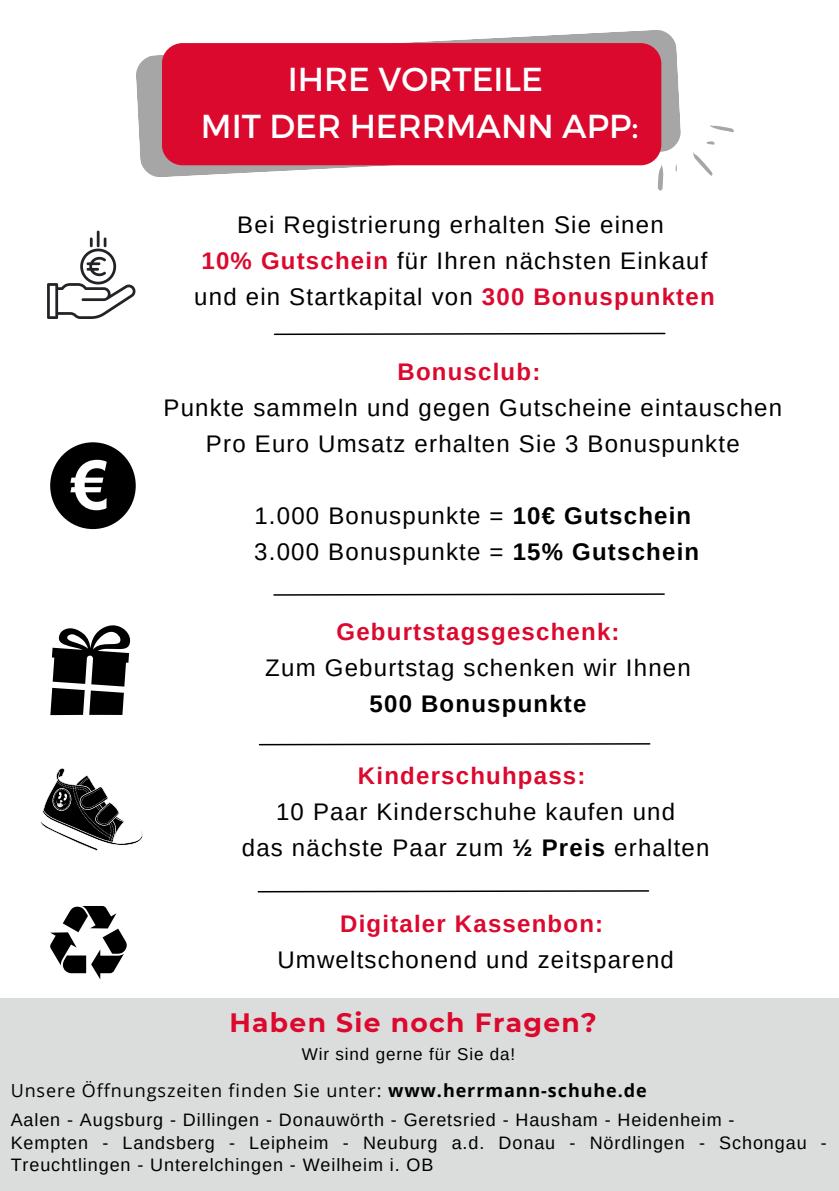
<style>
.page{position:relative;width:839px;height:1191px;background:#fff}
.page>*{position:absolute;margin:0;border:0;box-sizing:border-box;transform-origin:0 0}
.t1{font:33.2px/46.4px "Montserrat";color:#fff;text-align:center}
.t2{font:700 26.6px "Montserrat";letter-spacing:.05em;color:#db092e}
.t3{font:24px/36px "Arimo";letter-spacing:.05em;color:#000;text-align:center}
.t4{font:700 24px "Arimo";letter-spacing:.05em;color:#db092e}
.t5{font:700 24px "Arimo";letter-spacing:.05em;color:#000}
.t6{font:18px/22.4px "Arimo";letter-spacing:.05em;color:#000}
.t7{font:18px "Open Sans";letter-spacing:.05em;color:#000}
.t8{font:17px "Arimo";letter-spacing:.05em;color:#000}
.s1{font-weight:700;color:#db092e}
.s2{font-weight:700}
</style>
<div class="page">
<svg style="left:136px;top:30px;width:545px;height:147px"></svg>
<div style="left:162px;top:43px;width:499px;height:122px;background:#db092e;border-radius:21px"></div>
<svg style="left:693px;top:125px;width:41px;height:51px"></svg>
<svg style="left:647px;top:164px;width:33px;height:27px"></svg>
<svg style="left:273px;top:593px;width:392px;height:3px"></svg>
<svg style="left:47px;top:231px;width:88px;height:88px"></svg>
<svg style="left:258px;top:743px;width:393px;height:3px"></svg>
<svg style="left:50px;top:906px;width:77px;height:73px"></svg>
<svg style="left:40px;top:768px;width:103px;height:83px"></svg>
<svg style="left:273px;top:332px;width:393px;height:4px"></svg>
<div style="left:50px;top:442px;width:86px;height:87px;background:#000;border-radius:50%"></div>
<svg style="left:70px;top:460px;width:37px;height:50px"></svg>
<svg style="left:257px;top:890px;width:393px;height:3px"></svg>
<svg style="left:50px;top:625px;width:81px;height:90px"></svg>
<div style="left:0;top:998px;width:838px;height:193px;background:#dbdddc"></div>
<h1 class="t1" style="left:201px;top:55px;width:439px">IHRE VORTEILE<br>MIT DER HERRMANN APP:</h1>
<p class="t3" style="left:194px;top:206px;width:522px">Bei Registrierung erhalten Sie einen<br><span class="s1">10% Gutschein</span> für Ihren nächsten Einkauf und ein Startkapital von <span class="s1">300 Bonuspunkten</span></p>
<p class="t4" style="left:397px;top:358px;width:144px">Bonusclub:</p>
<p class="t3" style="left:163px;top:390px;width:620px">Punkte sammeln und gegen Gutscheine eintauschen<br>Pro Euro Umsatz erhalten Sie 3 Bonuspunkte</p>
<p class="t3" style="left:254px;top:498px;width:446px;text-align:left">1.000 Bonuspunkte = <span class="s2">10€ Gutschein<br></span>3.000 Bonuspunkte = <span class="s2">15% Gutschein</span></p>
<p class="t4" style="left:336px;top:618px;width:284px">Geburtstagsgeschenk:</p>
<p class="t3" style="left:265px;top:650px;width:427px">Zum Geburtstag schenken wir Ihnen</p>
<p class="t5" style="left:369px;top:690px;width:218px">500 Bonuspunkte</p>
<p class="t4" style="left:358px;top:763px;width:229px">Kinderschuhpass:</p>
<p class="t3" style="left:242px;top:794px;width:469px">10 Paar Kinderschuhe kaufen und<br>das nächste Paar zum <span class="s2">½ Preis</span> erhalten</p>
<p class="t4" style="left:340px;top:910px;width:264px">Digitaler Kassenbon:</p>
<p class="t3" style="left:277px;top:941px;width:398px">Umweltschonend und zeitsparend</p>
<p class="t2" style="left:229px;top:1006px;width:369px">Haben Sie noch Fragen?</p>
<p class="t8" style="left:302px;top:1045px;width:215px">Wir sind gerne für Sie da!</p>
<p class="t7" style="left:11px;top:1078px;width:637px">Unsere Öffnungszeiten finden Sie unter: <span class="s2">www.herrmann-schuhe.de</span></p>
<p class="t6" style="left:11px;top:1109px;width:817px">Aalen - Augsburg - Dillingen - Donauwörth - Geretsried - Hausham - Heidenheim -<br>Kempten - Landsberg - Leipheim - Neuburg a.d. Donau - Nördlingen - Schongau -<br>Treuchtlingen - Unterelchingen - Weilheim i. OB</p>
</div>
